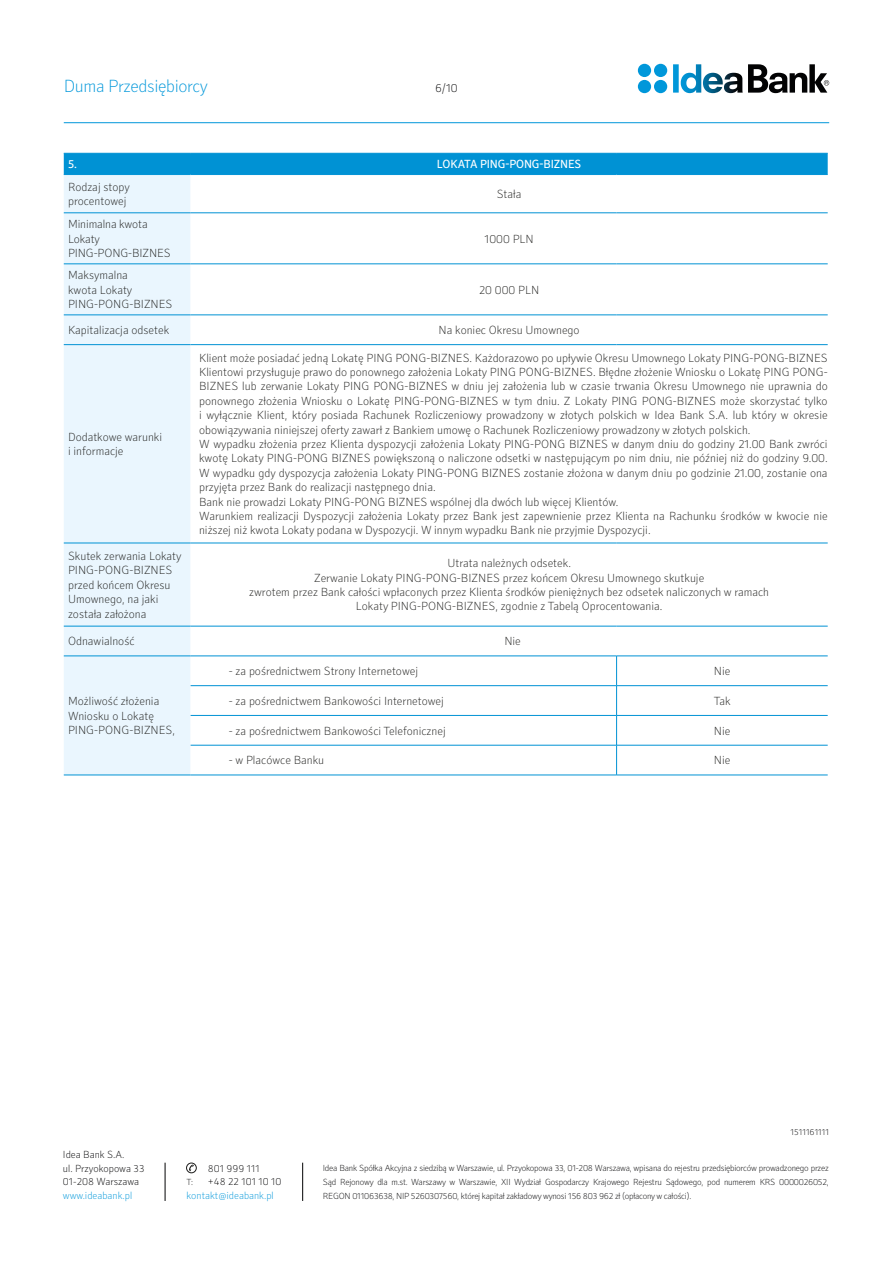
<style>
.page{position:relative;width:893px;height:1263px;background:#fff}
.page>*{position:absolute;margin:0;border:0;box-sizing:border-box;transform-origin:0 0}
.t1{font:100 18px "Secca";letter-spacing:-.02em;color:#0097da}
.t2{font:100 12px/14.4px "Secca";color:#1d1d1b}
.t3{font:12px "Secca";letter-spacing:-.015em;color:#fff}
.t4{font:100 12px "Secca";color:#020203}
.t5{font:100 10.5px/13.5px "Secca";color:#020203}
.t6{font:100 10.5px "Secca";color:#0097da}
.t7{font:100 9px/13.8px "Secca";letter-spacing:-.025em;color:#020203;text-align:justify}
</style>
<div class="page">
<hr style="left:64px;top:122px;width:765px;height:1px;background:#0097da">
<svg style="left:638px;top:64px;width:29px;height:29px"></svg>
<svg style="left:673px;top:64px;width:156px;height:29px"></svg>
<hr style="left:165px;top:1163px;width:1px;height:38px;background:#020203">
<hr style="left:302px;top:1163px;width:1px;height:38px;background:#020203">
<svg style="left:188px;top:1165px;width:6px;height:6px"></svg>
<div style="left:186px;top:1163px;width:10px;height:10px;border:1px solid #1d1d1c;border-radius:50%"></div>
<div style="left:64px;top:154px;width:764px;height:20px;background:#0092d4"></div>
<div style="left:64px;top:175px;width:127px;height:600px;background:#eaf6fe"></div>
<svg style="left:191px;top:212px;width:637px;height:563px"></svg>
<hr style="left:64px;top:213px;width:127px;height:1px;background:#0092d4">
<hr style="left:64px;top:264px;width:127px;height:1px;background:#0092d4">
<hr style="left:64px;top:315px;width:127px;height:1px;background:#0092d4">
<hr style="left:64px;top:344px;width:127px;height:1px;background:#0092d4">
<hr style="left:64px;top:543px;width:127px;height:1px;background:#0092d4">
<hr style="left:64px;top:626px;width:127px;height:1px;background:#0092d4">
<hr style="left:64px;top:656px;width:127px;height:1px;background:#0092d4">
<hr style="left:191px;top:685px;width:426px;height:1px;background:#0092d4">
<hr style="left:191px;top:715px;width:426px;height:1px;background:#0092d4">
<hr style="left:191px;top:745px;width:426px;height:1px;background:#0092d4">
<hr style="left:64px;top:775px;width:127px;height:1px;background:#0092d4">
<hr style="left:64px;top:153px;width:127px;height:1px;background:#0092d4">
<hr style="left:64px;top:174px;width:127px;height:1px;background:#0092d4">
<hr style="left:191px;top:153px;width:426px;height:1px;background:#0092d4">
<hr style="left:617px;top:153px;width:211px;height:1px;background:#0092d4">
<hr style="left:191px;top:174px;width:426px;height:1px;background:#0092d4">
<hr style="left:617px;top:174px;width:211px;height:1px;background:#0092d4">
<hr style="left:191px;top:213px;width:426px;height:1px;background:#0092d4">
<hr style="left:617px;top:213px;width:211px;height:1px;background:#0092d4">
<hr style="left:191px;top:264px;width:426px;height:1px;background:#0092d4">
<hr style="left:617px;top:264px;width:211px;height:1px;background:#0092d4">
<hr style="left:191px;top:315px;width:426px;height:1px;background:#0092d4">
<hr style="left:617px;top:315px;width:211px;height:1px;background:#0092d4">
<hr style="left:191px;top:344px;width:426px;height:1px;background:#0092d4">
<hr style="left:617px;top:344px;width:211px;height:1px;background:#0092d4">
<hr style="left:191px;top:543px;width:426px;height:1px;background:#0092d4">
<hr style="left:617px;top:543px;width:211px;height:1px;background:#0092d4">
<hr style="left:191px;top:626px;width:426px;height:1px;background:#0092d4">
<hr style="left:617px;top:626px;width:211px;height:1px;background:#0092d4">
<hr style="left:191px;top:656px;width:426px;height:1px;background:#0092d4">
<hr style="left:617px;top:656px;width:211px;height:1px;background:#0092d4">
<hr style="left:617px;top:685px;width:211px;height:1px;background:#0092d4">
<hr style="left:617px;top:715px;width:211px;height:1px;background:#0092d4">
<svg style="left:616px;top:656px;width:1px;height:89px"></svg>
<hr style="left:617px;top:745px;width:211px;height:1px;background:#0092d4">
<hr style="left:616px;top:745px;width:1px;height:30px;background:#0092d4">
<hr style="left:191px;top:775px;width:426px;height:1px;background:#0092d4">
<hr style="left:617px;top:775px;width:211px;height:1px;background:#0092d4">
<h1 class="t1" style="left:64px;top:76px;width:146px">Duma Przedsiębiorcy</h1>
<p class="t4" style="left:435px;top:81px;width:24px">6/10</p>
<p class="t3" style="left:68px;top:157px;width:10px">5.</p>
<p class="t3" style="left:437px;top:157px;width:146px">LOKATA PING-PONG-BIZNES</p>
<p class="t2" style="left:68px;top:180px;width:63px">Rodzaj stopy procentowej</p>
<p class="t2" style="left:497px;top:187px;width:26px">Stała</p>
<p class="t2" style="left:68px;top:217px;width:104px">Minimalna kwota<br>Lokaty<br>PING-PONG-BIZNES</p>
<p class="t2" style="left:484px;top:232px;width:51px">1000 PLN</p>
<p class="t2" style="left:68px;top:268px;width:106px">Maksymalna<br>kwota Lokaty<br>PING-PONG-BIZNES</p>
<p class="t2" style="left:479px;top:283px;width:62px">20 000 PLN</p>
<p class="t2" style="left:68px;top:323px;width:103px">Kapitalizacja odsetek</p>
<p class="t2" style="left:439px;top:323px;width:143px">Na koniec Okresu Umownego</p>
<p class="t2" style="left:68px;top:430px;width:96px">Dodatkowe warunki i informacje</p>
<p class="t2" style="left:199px;top:351px;width:630px">Klient może posiadać jedną Lokatę PING PONG-BIZNES. Każdorazowo po upływie Okresu Umownego Lokaty PING-PONG-BIZNES Klientowi przysługuje prawo do ponownego założenia Lokaty PING PONG-BIZNES. Błędne złożenie Wniosku o Lokatę PING PONG-BIZNES lub zerwanie Lokaty PING PONG-BIZNES w dniu jej założenia lub w czasie trwania Okresu Umownego nie uprawnia do ponownego złożenia Wniosku o Lokatę PING-PONG-BIZNES w tym dniu. Z Lokaty PING PONG-BIZNES może skorzystać tylko i wyłącznie Klient, który posiada Rachunek Rozliczeniowy prowadzony w złotych polskich w Idea Bank S.A. lub który w okresie obowiązywania niniejszej oferty zawarł z Bankiem umowę o Rachunek Rozliczeniowy prowadzony w złotych polskich.<br>W wypadku złożenia przez Klienta dyspozycji założenia Lokaty PING-PONG BIZNES w danym dniu do godziny 21.00 Bank zwróci kwotę Lokaty PING-PONG BIZNES powiększoną o naliczone odsetki w następującym po nim dniu, nie później niż do godziny 9.00.<br>W wypadku gdy dyspozycja założenia Lokaty PING-PONG BIZNES zostanie złożona w danym dniu po godzinie 21.00, zostanie ona przyjęta przez Bank do realizacji następnego dnia.<br>Bank nie prowadzi Lokaty PING-PONG BIZNES wspólnej dla dwóch lub więcej Klientów.<br>Warunkiem realizacji Dyspozycji założenia Lokaty przez Bank jest zapewnienie przez Klienta na Rachunku środków w kwocie nie niższej niż kwota Lokaty podana w Dyspozycji. W innym wypadku Bank nie przyjmie Dyspozycji.</p>
<p class="t2" style="left:68px;top:549px;width:115px">Skutek zerwania Lokaty<br>PING-PONG-BIZNES przed końcem Okresu<br>Umownego, na jaki została założona</p>
<p class="t2" style="left:249px;top:556px;width:521px;text-align:center">Utrata należnych odsetek.<br>Zerwanie Lokaty PING-PONG-BIZNES przez końcem Okresu Umownego skutkuje<br>zwrotem przez Bank całości wpłaconych przez Klienta środków pieniężnych bez odsetek naliczonych w ramach Lokaty PING-PONG-BIZNES, zgodnie z Tabelą Oprocentowania.</p>
<p class="t2" style="left:68px;top:634px;width:68px">Odnawialność</p>
<p class="t2" style="left:504px;top:634px;width:18px">Nie</p>
<p class="t2" style="left:68px;top:694px;width:109px">Możliwość złożenia<br>Wniosku o Lokatę<br>PING-PONG-BIZNES,</p>
<p class="t2" style="left:229px;top:664px;width:191px">- za pośrednictwem Strony Internetowej</p>
<p class="t2" style="left:714px;top:664px;width:18px">Nie</p>
<p class="t2" style="left:229px;top:694px;width:217px">- za pośrednictwem Bankowości Internetowej</p>
<p class="t2" style="left:714px;top:694px;width:18px">Tak</p>
<p class="t2" style="left:229px;top:724px;width:218px">- za pośrednictwem Bankowości Telefonicznej</p>
<p class="t2" style="left:714px;top:724px;width:18px">Nie</p>
<p class="t2" style="left:229px;top:753px;width:97px">- w Placówce Banku</p>
<p class="t2" style="left:714px;top:753px;width:18px">Nie</p>
<p class="t5" style="left:63px;top:1148px;width:83px">Idea Bank S.A.<br>ul. Przyokopowa 33<br>01-208 Warszawa</p>
<p class="t6" style="left:63px;top:1189px;width:71px">www.ideabank.pl</p>
<p class="t5" style="left:208px;top:1161px;width:54px">801 999 111</p>
<p class="t7" style="left:187px;top:1175px;width:8px">T:</p>
<p class="t5" style="left:208px;top:1175px;width:75px">+48 22 101 10 10</p>
<p class="t6" style="left:187px;top:1189px;width:89px">kontakt@ideabank.pl</p>
<p class="t7" style="left:791px;top:1126px;width:40px">1511161111</p>
<p class="t7" style="left:323px;top:1162px;width:507px">Idea Bank Spółka Akcyjna z siedzibą w Warszawie, ul. Przyokopowa 33, 01-208 Warszawa, wpisana do rejestru przedsiębiorców prowadzonego przez Sąd Rejonowy dla m.st. Warszawy w Warszawie, XII Wydział Gospodarczy Krajowego Rejestru Sądowego, pod numerem KRS 0000026052, REGON 011063638, NIP 5260307560, której kapitał zakładowy wynosi 156 803 962 zł (opłacony w całości).</p>
</div>
